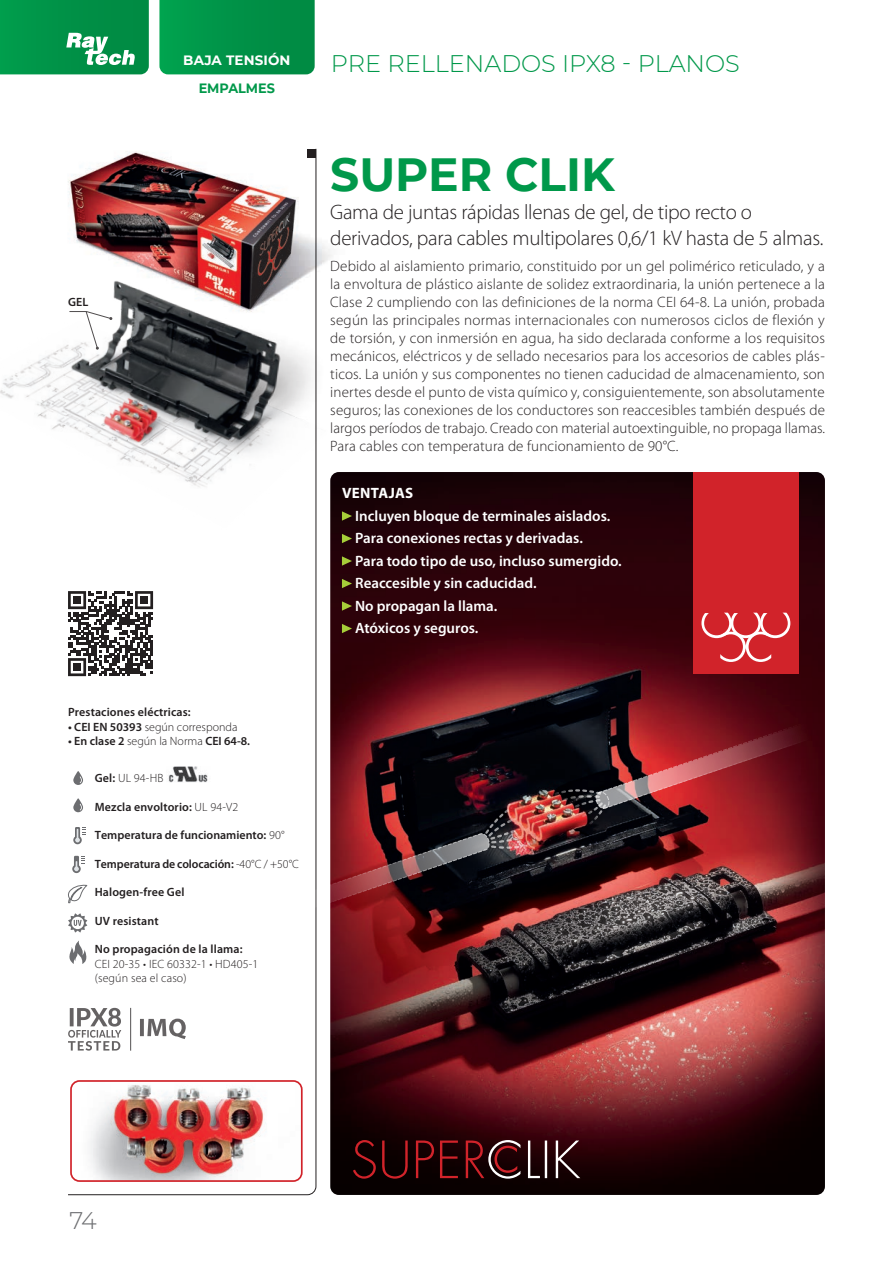
<style>
.page{position:relative;width:893px;height:1263px;background:#fff}
.page>*{position:absolute;margin:0;border:0;box-sizing:border-box;transform-origin:0 0}
.t1{font:700 46.5px "Montserrat";color:#00984a}
.t2{font:300 24px "Montserrat";color:#00984a}
.t3{font:300 24px "Montserrat";color:#6c6d70}
.t4{font:300 21px/25.5px "Myriad Pro";letter-spacing:-.015em;color:#231f20}
.t5{font:300 15px/18px "Myriad Pro";letter-spacing:.01em;color:#231f20;text-align:justify}
.t6{font:600 15px/22.5px "Myriad Pro";color:#fff}
.t7{font:700 15px "Myriad Pro";letter-spacing:.02em;color:#fff}
.t8{font:700 13.5px "Montserrat";letter-spacing:.01em;color:#fff}
.t9{font:700 13.5px "Montserrat";color:#00984a;scale:.95 1}
.t10{font:600 12px "Myriad Pro";letter-spacing:.01em;color:#231f20}
.t11{font:300 12px/14.2px "Myriad Pro";letter-spacing:.01em;color:#231f20}
.t12{font:600 12px "Myriad Pro";letter-spacing:-.01em;color:#231f20}
.s1{font-weight:600}
.s2{font-weight:300}
</style>
<div class="page">
<svg style="left:159px;top:0;width:156px;height:74px;background:#029449"></svg>
<svg style="left:0;top:0;width:149px;height:74px;background:#139a54"></svg>
<img style="left:0;top:350px;width:317px;height:198px">
<img style="left:58px;top:148px;width:275px;height:202px">
<img style="left:330px;top:472px;width:495px;height:723px">
<img style="left:315px;top:702px;width:510px;height:215px">
<svg style="left:353px;top:1140px;width:227px;height:39px;background:#3c1518"></svg>
<div style="left:693px;top:472px;width:106px;height:201px;background:#d1232a"></div>
<svg style="left:701px;top:613px;width:89px;height:49px"></svg>
<img style="left:73px;top:1083px;width:227px;height:96px">
<div style="left:70px;top:1080px;width:233px;height:102px;border:2px solid #d1232a;border-radius:9px"></div>
<svg style="left:342px;top:511px;width:10px;height:10px"></svg>
<svg style="left:342px;top:534px;width:10px;height:9px"></svg>
<svg style="left:342px;top:556px;width:10px;height:10px"></svg>
<svg style="left:342px;top:579px;width:10px;height:9px"></svg>
<svg style="left:342px;top:601px;width:10px;height:10px"></svg>
<svg style="left:342px;top:624px;width:10px;height:9px"></svg>
<img style="left:168px;top:766px;width:40px;height:16px">
<svg style="left:73px;top:836px;width:9px;height:8px"></svg>
<svg style="left:75px;top:827px;width:10px;height:15px"></svg>
<svg style="left:68px;top:884px;width:20px;height:20px"></svg>
<svg style="left:68px;top:913px;width:19px;height:19px"></svg>
<svg style="left:73px;top:798px;width:10px;height:14px"></svg>
<svg style="left:73px;top:771px;width:10px;height:14px"></svg>
<svg style="left:69px;top:940px;width:18px;height:24px"></svg>
<svg style="left:72px;top:865px;width:9px;height:8px"></svg>
<svg style="left:74px;top:856px;width:10px;height:15px"></svg>
<svg style="left:69px;top:310px;width:43px;height:40px"></svg>
<svg style="left:68px;top:1008px;width:53px;height:43px"></svg>
<svg style="left:140px;top:1018px;width:46px;height:21px"></svg>
<hr style="left:130px;top:1008px;width:1px;height:43px;background:#231f20">
<svg style="left:68px;top:591px;width:85px;height:85px"></svg>
<div style="left:73px;top:596px;width:8px;height:8px;background:#231f20"></div>
<div style="left:140px;top:596px;width:8px;height:8px;background:#231f20"></div>
<div style="left:73px;top:663px;width:8px;height:8px;background:#231f20"></div>
<p class="t8" style="left:183px;top:51px;width:109px">BAJA TENSIÓN</p>
<p class="t10" style="left:68px;top:294px;width:22px">GEL</p>
<p class="t9" style="left:199px;top:78px;width:82px">EMPALMES</p>
<p class="t10" style="left:68px;top:705px;width:124px">Prestaciones eléctricas:</p>
<p class="t11" style="left:68px;top:719px;width:171px"><span class="s1">• CEI EN 50393</span> según corresponda</p>
<p class="t10" style="left:68px;top:733px;width:184px">• En clase 2 <span class="s2">según la Norma</span> CEI 64-8.</p>
<p class="t11" style="left:95px;top:771px;width:70px"><span class="s1">Gel:</span> UL 94-HB</p>
<p class="t10" style="left:95px;top:799px;width:145px">Mezcla envoltorio: <span class="s2">UL 94-V2</span></p>
<p class="t10" style="left:95px;top:827px;width:191px">Temperatura de funcionamiento: <span class="s2">90°</span></p>
<p class="t12" style="left:95px;top:856px;width:206px">Temperatura de colocación: <span class="s2">-40°C / +50°C</span></p>
<p class="t10" style="left:95px;top:884px;width:91px">Halogen-free Gel</p>
<p class="t10" style="left:95px;top:913px;width:65px">UV resistant</p>
<p class="t10" style="left:95px;top:941px;width:149px">No propagación de la llama:</p>
<p class="t11" style="left:95px;top:956px;width:165px">CEI 20-35 • IEC 60332-1 • HD405-1 (según sea el caso)</p>
<h2 class="t2" style="left:331px;top:48px;width:410px">PRE RELLENADOS IPX8 - PLANOS</h2>
<h1 class="t1" style="left:330px;top:141px;width:286px">SUPER CLIK</h1>
<h3 class="t4" style="left:330px;top:199px;width:495px">Gama de juntas rápidas llenas de gel, de tipo recto o derivados, para cables multipolares 0,6/1 kV hasta de 5 almas.</h3>
<p class="t5" style="left:330px;top:257px;width:496px">Debido al aislamiento primario, constituido por un gel polimérico reticulado, y a la envoltura de plástico aislante de solidez extraordinaria, la unión pertenece a la Clase 2 cumpliendo con las definiciones de la norma CEI 64-8. La unión, probada según las principales normas internacionales con numerosos ciclos de flexión y de torsión, y con inmersión en agua, ha sido declarada conforme a los requisitos mecánicos, eléctricos y de sellado necesarios para los accesorios de cables plás&shy;ticos. La unión y sus componentes no tienen caducidad de almacenamiento, son inertes desde el punto de vista químico y, consiguientemente, son absolutamente seguros; las conexiones de los conductores son reaccesibles también después de largos períodos de trabajo. Creado con material autoextinguible, no propaga llamas.<br>Para cables con temperatura de funcionamiento de 90°C.</p>
<p class="t7" style="left:342px;top:483px;width:73px">VENTAJAS</p>
<p class="t6" style="left:355px;top:504px;width:268px">Incluyen bloque de terminales aislados.<br>Para conexiones rectas y derivadas.<br>Para todo tipo de uso, incluso sumergido.<br>Reaccesible y sin caducidad.<br>No propagan la llama.<br>Atóxicos y seguros.</p>
<h2 class="t3" style="left:70px;top:1204px;width:29px">74</h2>
</div>
